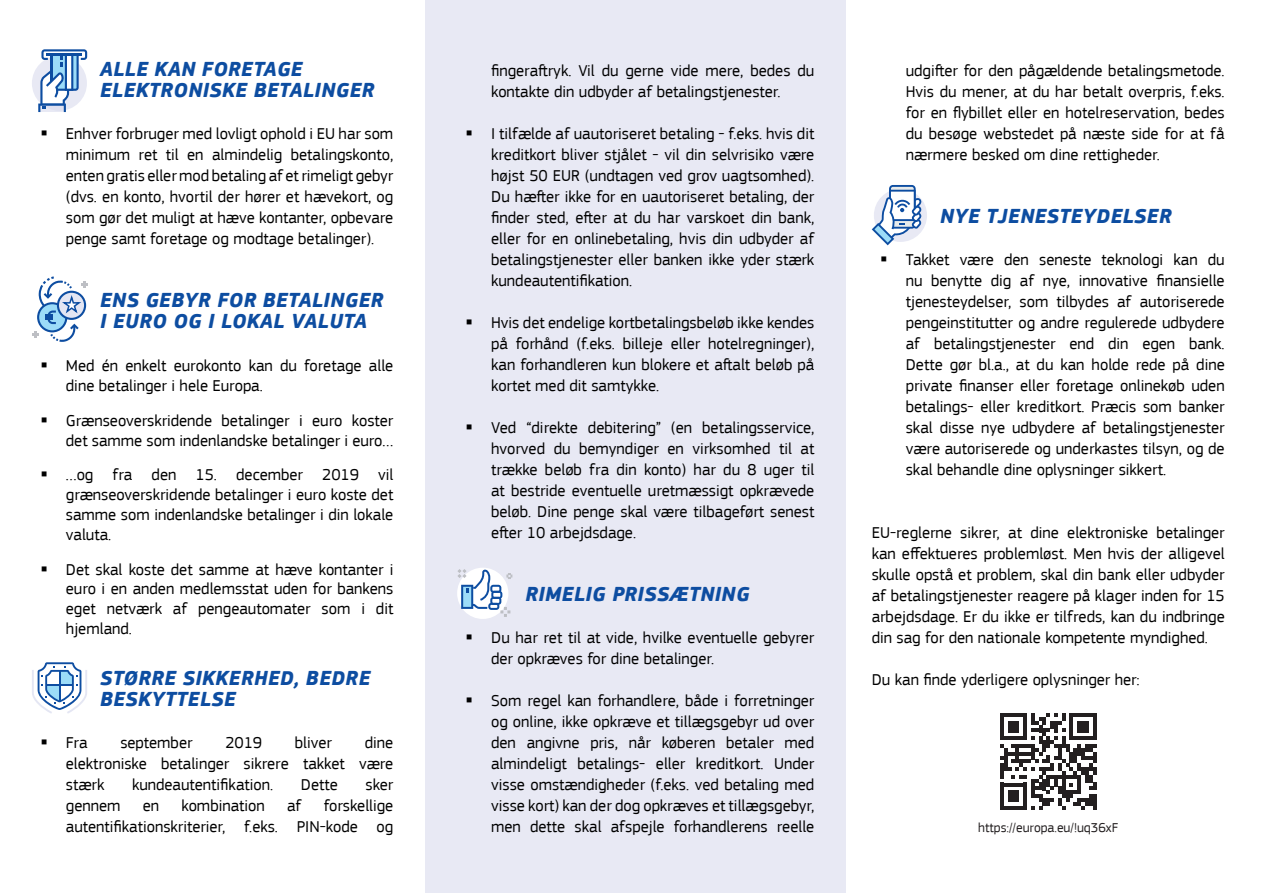
<style>
.page{position:relative;width:1263px;height:893px;background:#fff}
.page>*{position:absolute;margin:0;border:0;box-sizing:border-box;transform-origin:0 0}
.t1{font:italic 700 21px/21px "EC Square Sans Pro";letter-spacing:.02em;color:#0d4da1}
.t2{font:16.5px/21px "EC Square Sans Pro";color:#000;text-align:justify}
.t3{font:13.5px "EC Square Sans Pro";color:#231f20}
</style>
<div class="page">
<div style="left:32px;top:56px;width:55px;height:55px;background:#e8e9f4;border-radius:50%"></div>
<svg style="left:38px;top:49px;width:49px;height:63px"></svg>
<hr style="left:47px;top:54px;width:35px;height:2px;background:#0d4da1">
<div style="left:425px;top:0;width:421px;height:893px;background:#e8e9f4"></div>
<svg style="left:32px;top:276px;width:55px;height:66px"></svg>
<svg style="left:32px;top:662px;width:55px;height:51px"></svg>
<hr style="left:46px;top:684px;width:27px;height:2px;background:#0d4da1">
<hr style="left:59px;top:671px;width:1px;height:30px;background:#0d4da1">
<svg style="left:457px;top:568px;width:56px;height:51px"></svg>
<svg style="left:1000px;top:713px;width:96px;height:97px"></svg>
<div style="left:874px;top:189px;width:53px;height:53px;background:#e8e9f4;border-radius:50%"></div>
<svg style="left:872px;top:185px;width:50px;height:60px"></svg>
<p class="t1" style="left:100px;top:60px;width:276px">ALLE KAN FORETAGE<br>ELEKTRONISKE BETALINGER</p>
<p class="t2" style="left:66px;top:123px;width:329px">Enhver forbruger med lovligt ophold i EU har som minimum ret til en almindelig betalingskonto, enten gratis eller mod betaling af et rimeligt gebyr (dvs. en konto, hvortil der hører et hævekort, og som gør det muligt at hæve kontanter, opbevare penge samt foretage og modtage betalinger).</p>
<p class="t1" style="left:100px;top:291px;width:285px">ENS GEBYR FOR BETALINGER<br>I EURO OG I LOKAL VALUTA</p>
<p class="t2" style="left:66px;top:356px;width:329px;line-height:19.8px">Med én enkelt eurokonto kan du foretage alle dine betalinger i hele Europa.</p>
<p class="t2" style="left:66px;top:411px;width:329px;line-height:19.8px">Grænseoverskridende betalinger i euro koster det samme som indenlandske betalinger i euro…</p>
<p class="t2" style="left:66px;top:465px;width:329px;line-height:19.8px">…og fra den 15. december 2019 vil grænseoverskridende betalinger i euro koste det samme som indenlandske betalinger i din lokale valuta.</p>
<p class="t2" style="left:66px;top:559px;width:329px;line-height:19.8px">Det skal koste det samme at hæve kontanter i euro i en anden medlemsstat uden for bankens eget netværk af pengeautomater som i dit hjemland.</p>
<p class="t1" style="left:100px;top:669px;width:272px">STØRRE SIKKERHED, BEDRE<br>BESKYTTELSE</p>
<p class="t2" style="left:66px;top:732px;width:23px">Fra</p>
<p class="t2" style="left:120px;top:732px;width:74px">september</p>
<p class="t2" style="left:225px;top:732px;width:38px">2019</p>
<p class="t2" style="left:295px;top:732px;width:39px">bliver</p>
<p class="t2" style="left:66px;top:732px;width:329px;text-indent:299px">dine elektroniske betalinger sikrere takket være stærk</p>
<p class="t2" style="left:132px;top:774px;width:143px">kundeautentifikation.</p>
<p class="t2" style="left:301px;top:774px;width:38px">Dette</p>
<p class="t2" style="left:365px;top:774px;width:29px">sker</p>
<p class="t2" style="left:66px;top:795px;width:329px;text-align:right">forskellige<br>autentifikationskriterier, f.eks. PIN-kode og</p>
<p class="t2" style="left:66px;top:795px;width:56px">gennem</p>
<p class="t2" style="left:143px;top:795px;width:18px">en</p>
<p class="t2" style="left:181px;top:795px;width:85px">kombination</p>
<p class="t2" style="left:287px;top:795px;width:16px">af</p>
<p class="t2" style="left:491px;top:60px;width:325px">fingeraftryk. Vil du gerne vide mere, bedes du kontakte din udbyder af betalingstjenester.</p>
<p class="t2" style="left:491px;top:123px;width:325px">I tilfælde af uautoriseret betaling - f.eks. hvis dit kreditkort bliver stjålet - vil din selvrisiko være højst 50 EUR (undtagen ved grov uagtsomhed).<br>Du hæfter ikke for en uautoriseret betaling, der finder sted, efter at du har varskoet din bank, eller for en onlinebetaling, hvis din udbyder af betalingstjenester eller banken ikke yder stærk kundeautentifikation.</p>
<p class="t2" style="left:491px;top:312px;width:325px">Hvis det endelige kortbetalingsbeløb ikke kendes på forhånd (f.eks. billeje eller hotelregninger), kan forhandleren kun blokere et aftalt beløb på kortet med dit samtykke.</p>
<p class="t2" style="left:491px;top:417px;width:325px">Ved “direkte debitering” (en betalingsservice, hvorved du bemyndiger en virksomhed til at trække beløb fra din konto) har du 8 uger til at bestride eventuelle uretmæssigt opkrævede beløb. Dine penge skal være tilbageført senest efter 10 arbejdsdage.</p>
<p class="t1" style="left:525px;top:585px;width:226px">RIMELIG PRISSÆTNING</p>
<p class="t2" style="left:491px;top:627px;width:325px">Du har ret til at vide, hvilke eventuelle gebyrer der opkræves for dine betalinger.</p>
<p class="t2" style="left:491px;top:690px;width:325px">Som regel kan forhandlere, både i forretninger og online, ikke opkræve et tillægsgebyr ud over den angivne pris, når køberen betaler med almindeligt betalings- eller kreditkort. Under visse omstændigheder (f.eks. ved betaling med visse kort) kan der dog opkræves et tillægsgebyr, men dette skal afspejle forhandlerens reelle</p>
<p class="t2" style="left:906px;top:60px;width:320px">udgifter for den pågældende betalingsmetode.<br>Hvis du mener, at du har betalt overpris, f.eks. for en flybillet eller en hotelreservation, bedes du besøge webstedet på næste side for at få nærmere besked om dine rettigheder.</p>
<p class="t1" style="left:940px;top:207px;width:233px">NYE TJENESTEYDELSER</p>
<p class="t2" style="left:906px;top:249px;width:320px">Takket være den seneste teknologi kan du nu benytte dig af nye, innovative finansielle tjenesteydelser, som tilbydes af autoriserede pengeinstitutter og andre regulerede udbydere af betalingstjenester end din egen bank.<br>Dette gør bl.a., at du kan holde rede på dine private finanser eller foretage onlinekøb uden betalings- eller kreditkort. Præcis som banker skal disse nye udbydere af betalingstjenester være autoriserede og underkastes tilsyn, og de skal behandle dine oplysninger sikkert.</p>
<p class="t2" style="left:872px;top:522px;width:354px">EU-reglerne sikrer, at dine elektroniske betalinger kan effektueres problemløst. Men hvis der alligevel skulle opstå et problem, skal din bank eller udbyder af betalingstjenester reagere på klager inden for 15 arbejdsdage. Er du ikke er tilfreds, kan du indbringe din sag for den nationale kompetente myndighed.</p>
<p class="t2" style="left:872px;top:669px;width:270px">Du kan finde yderligere oplysninger her:</p>
<p class="t3" style="left:978px;top:820px;width:141px">https://europa.eu/!uq36xF</p>
</div>
